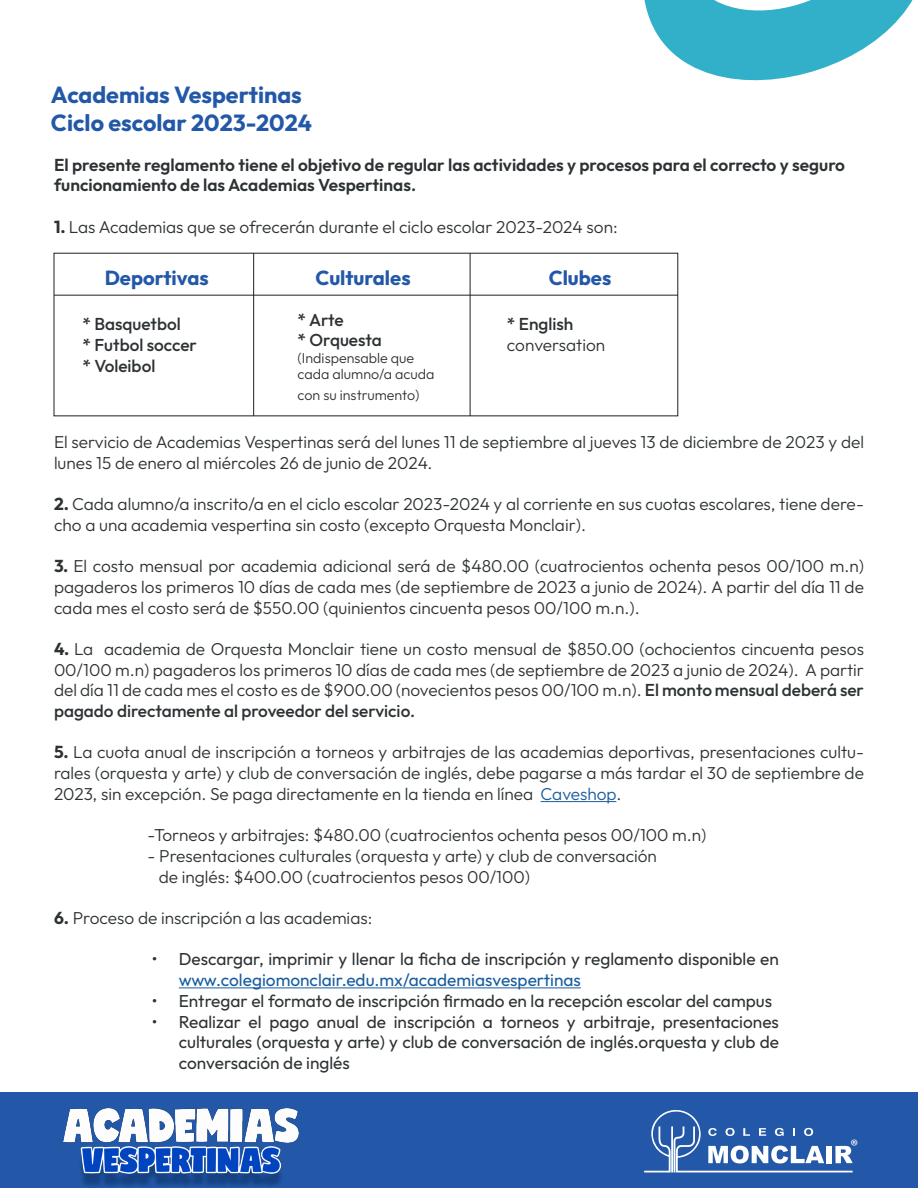
<style>
.page{position:relative;width:918px;height:1188px;background:#fff}
.page>*{position:absolute;margin:0;border:0;box-sizing:border-box;transform-origin:0 0}
.t1{font:700 23.25px "Outfit";color:#2258a7}
.t2{font:700 20.25px "Outfit";color:#2258a7}
.t3{font:18.15px "Myriad Pro";color:#fff}
.t4{font:300 17.25px/20.7px "Outfit";color:#2d3234}
.t5{font:17.25px/20.7px "Outfit";color:#2d3234}
.t6{font:600 17.25px/20.7px "Outfit";color:#2d3234}
.t7{font:500 17.25px "Outfit";color:#2d3234}
.t8{font:300 14.25px/16.5px "Outfit";color:#2d3234}
.s1{font-weight:700}
.s2{font-weight:500}
.s3{color:#175d9e}
</style>
<div class="page">
<div style="left:0;top:1093px;width:918px;height:95px;background:#2258a7"></div>
<img style="left:63px;top:1108px;width:235px;height:78px">
<svg style="left:644px;top:1110px;width:209px;height:62px"></svg>
<hr style="left:541px;top:801px;width:75px;height:1px;background:#175d9e">
<hr style="left:179px;top:987px;width:402px;height:1px;background:#175d9e">
<hr style="left:253px;top:253px;width:1px;height:163px;background:#231f20">
<hr style="left:54px;top:295px;width:624px;height:1px;background:#231f20">
<hr style="left:470px;top:253px;width:1px;height:163px;background:#231f20">
<svg style="left:644px;top:0;width:269px;height:81px"></svg>
<p class="t1" style="left:51px;top:82px;width:252px">Academias Vespertinas</p>
<p class="t1" style="left:51px;top:110px;width:263px">Ciclo escolar 2023-2024</p>
<p class="t6" style="left:54px;top:154px;width:793px">El presente reglamento tiene el objetivo de regular las actividades y procesos para el correcto y seguro funcionamiento de las Academias Vespertinas.</p>
<p class="t4" style="left:54px;top:216px;width:565px"><span class="s1">1.</span> Las Academias que se ofrecerán durante el ciclo escolar 2023-2024 son:</p>
<p class="t2" style="left:105px;top:266px;width:106px">Deportivas</p>
<p class="t7" style="left:83px;top:314px;width:100px">* Basquetbol</p>
<p class="t7" style="left:83px;top:335px;width:116px">* Futbol soccer</p>
<p class="t7" style="left:83px;top:356px;width:74px">* Voleibol</p>
<p class="t2" style="left:315px;top:266px;width:97px">Culturales</p>
<p class="t2" style="left:549px;top:266px;width:64px">Clubes</p>
<p class="t7" style="left:298px;top:310px;width:48px">* Arte</p>
<p class="t7" style="left:298px;top:330px;width:86px">* Orquesta</p>
<p class="t8" style="left:298px;top:349px;width:138px">(Indispensable que cada alumno/a acuda</p>
<p class="t8" style="left:298px;top:387px;width:123px">con su instrumento)</p>
<p class="t4" style="left:507px;top:314px;width:100px"><span class="s2">* English </span>conversation</p>
<p class="t4" style="left:54px;top:431px;width:812px">El servicio de Academias Vespertinas será del lunes 11 de septiembre al jueves 13 de diciembre de 2023 y del lunes 15 de enero al miércoles 26 de junio de 2024.</p>
<p class="t4" style="left:54px;top:494px;width:812px"><span class="s1">2.</span> Cada alumno/a inscrito/a en el ciclo escolar 2023-2024 y al corriente en sus cuotas escolares, tiene dere&shy;cho a una academia vespertina sin costo (excepto Orquesta Monclair).</p>
<p class="t4" style="left:54px;top:556px;width:812px;text-align:justify"><span class="s1">3.</span> El costo mensual por academia adicional será de $480.00 (cuatrocientos ochenta pesos 00/100 m.n) pagaderos los primeros 10 días de cada mes (de septiembre de 2023 a junio de 2024). A partir del día 11 de cada mes el costo será de $550.00 (quinientos cincuenta pesos 00/100 m.n.).</p>
<p class="t4" style="left:54px;top:638px;width:811px;text-align:justify"><span class="s1">4.</span> La academia de Orquesta Monclair tiene un costo mensual de $850.00 (ochocientos cincuenta pesos 00/100 m.n) pagaderos los primeros 10 días de cada mes (de septiembre de 2023 a junio de 2024). A partir del día 11 de cada mes el costo es de $900.00 (novecientos pesos 00/100 m.n). <span class="s2">El monto mensual deberá ser pagado directamente al proveedor del servicio.</span></p>
<p class="t4" style="left:54px;top:742px;width:812px;text-align:justify"><span class="s1">5.</span> La cuota anual de inscripción a torneos y arbitrajes de las academias deportivas, presentaciones cultu&shy;rales (orquesta y arte) y club de conversación de inglés, debe pagarse a más tardar el 30 de septiembre de 2023, sin excepción. Se paga directamente en la tienda en línea <span class="s3">Caveshop</span>.</p>
<p class="t4" style="left:148px;top:825px;width:561px">-Torneos y arbitrajes: $480.00 (cuatrocientos ochenta pesos 00/100 m.n)</p>
<p class="t4" style="left:148px;top:845px;width:511px">- Presentaciones culturales (orquesta y arte) y club de conversación</p>
<p class="t4" style="left:159px;top:866px;width:373px">de inglés: $400.00 (cuatrocientos pesos 00/100)</p>
<p class="t4" style="left:54px;top:908px;width:320px"><span class="s1">6.</span> Proceso de inscripción a las academias:</p>
<p class="t5" style="left:179px;top:949px;width:602px;text-indent:-27px">• Descargar, imprimir y llenar la ficha de inscripción y reglamento disponible en <span class="s3">www.colegiomonclair.edu.mx/academiasvespertinas</span></p>
<p class="t5" style="left:152px;top:990px;width:622px">• Entregar el formato de inscripción firmado en la recepción escolar del campus</p>
<p class="t5" style="left:179px;top:1011px;width:602px;text-align:justify;text-indent:-27px">• Realizar el pago anual de inscripción a torneos y arbitraje, presentaciones culturales (orquesta y arte) y club de conversación de inglés.orquesta y club de conversación de inglés</p>
<p class="t3" style="left:851px;top:1135px;width:9px">®</p>
</div>
